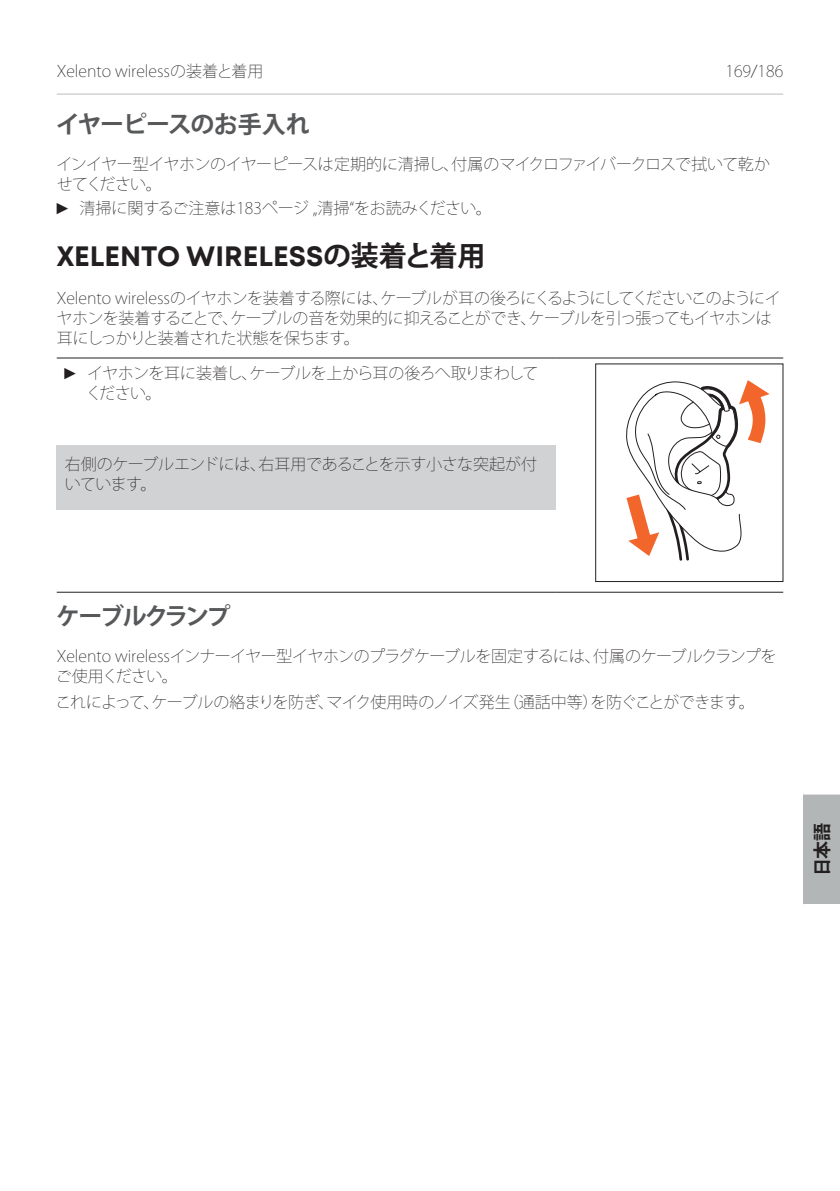
<style>
.page{position:relative;width:840px;height:1191px;background:#fff}
.page>*{position:absolute;margin:0;border:0;box-sizing:border-box;transform-origin:0 0}
.t1{font:700 28px "Mont";color:#231f20}
.t2{font:700 24px "Koz Go Pr 6 N";letter-spacing:-.05em;color:#57585a}
.t3{font:700 24px "Koz Go Pr 6 N";letter-spacing:-.1em;color:#57585a}
.t4{font:700 18px "Koz Go Pr 6 N";color:#231f20}
.t5{font:200 16px/20px "Koz Go Pr 6 N";letter-spacing:-.04em;color:#231f20}
.t6{font:200 16px/20px "Koz Go Pr 6 N";letter-spacing:-.02em;color:#231f20}
.t7{font:200 16px "Koz Go Pr 6 N";color:#231f20}
.t8{font:200 16px/20px "Koz Go Pr 6 N";letter-spacing:-.045em;color:#231f20}
.s1{font-family:"Arial Narrow";font-weight:400}
.s2{font-family:"Koz Go Pr 6 N"}
</style>
<div class="page">
<hr style="left:57px;top:94px;width:725px;height:1px;background:#bcbdc0">
<div style="left:802px;top:792px;width:37px;height:114px;background:#b2b6b6"></div>
<hr style="left:802px;top:790px;width:37px;height:4px;background:#fff">
<hr style="left:802px;top:904px;width:37px;height:4px;background:#fff">
<div style="left:57px;top:445px;width:499px;height:65px;background:#d1d2d4"></div>
<hr style="left:57px;top:358px;width:499px;height:1px;background:#231f20">
<hr style="left:556px;top:358px;width:226px;height:1px;background:#231f20">
<hr style="left:556px;top:592px;width:226px;height:1px;background:#231f20">
<hr style="left:57px;top:592px;width:499px;height:1px;background:#231f20">
<svg style="left:626px;top:380px;width:143px;height:181px"></svg>
<div style="left:595px;top:364px;width:187px;height:218px;border:1px solid #231f20"></div>
<p class="t7" style="left:57px;top:62px;width:208px">Xelento wirelessの装着と着用</p>
<p class="t6" style="left:725px;top:62px;width:59px">169/186</p>
<h2 class="t2" style="left:56px;top:110px;width:255px">イヤーピースのお手入れ</h2>
<p class="t6" style="left:56px;top:155px;width:714px">インイヤー型イヤホンのイヤーピースは定期的に清掃し、付属のマイクロファイバークロスで拭いて乾かせてください。</p>
<p class="t7" style="left:57px;top:199px;width:436px"><span class="s1">►</span> 清掃に関するご注意は183ページ „清掃“をお読みください。</p>
<h1 class="t1" style="left:57px;top:245px;width:430px">XELENTO WIRELESS<span class="s2">の装着と着用</span></h1>
<p class="t5" style="left:57px;top:288px;width:725px">Xelento wirelessのイヤホンを装着する際には、ケーブルが耳の後ろにくるようにしてくださいこのようにイヤホンを装着することで、ケーブルの音を効果的に抑えることができ、ケーブルを引っ張ってもイヤホンは耳にしっかりと装着された状態を保ちます。</p>
<p class="t8" style="left:86px;top:363px;width:453px;text-indent:-22px"><span class="s1">►</span> イヤホンを耳に装着し、ケーブルを上から耳の後ろへ取りまわしてください。</p>
<p class="t6" style="left:65px;top:454px;width:473px">右側のケーブルエンドには、右耳用であることを示す小さな突起が付いています。</p>
<h2 class="t3" style="left:56px;top:602px;width:176px">ケーブルクランプ</h2>
<p class="t6" style="left:56px;top:646px;width:721px">Xelento wirelessインナーイヤー型イヤホンのプラグケーブルを固定するには、付属のケーブルクランプをご使用ください。</p>
<p class="t5" style="left:56px;top:692px;width:700px">これによって、ケーブルの絡まりを防ぎ、マイク使用時のノイズ発生（通話中等）を防ぐことができます。</p>
<p class="t4" style="left:811px;top:876px;width:55px;rotate:-90deg">日本語</p>
</div>
